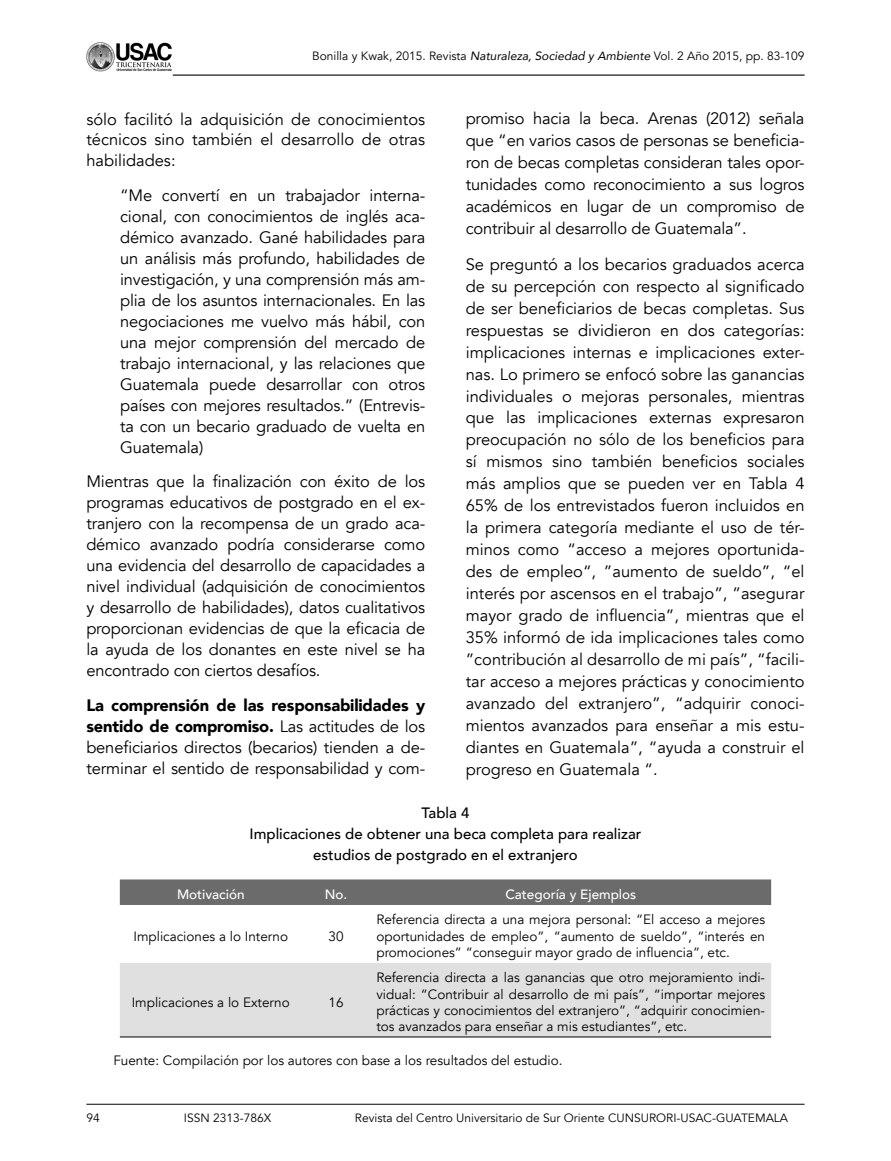
<style>
.page{position:relative;width:891px;height:1161px;background:#fff}
.page>*{position:absolute;margin:0;border:0;box-sizing:border-box;transform-origin:0 0}
.t1{font:16.5px/21.9px "Avenir";letter-spacing:-.01em;color:#000;text-align:justify}
.t2{font:500 15px/21px "Avenir";color:#000;text-align:center}
.t3{font:13.5px/16.2px "Avenir";color:#000;text-align:justify}
.t4{font:500 13.5px "Avenir";color:#fff}
.t5{font:12px "Avenir";color:#000}
.s1{font-style:italic}
.s2{font-weight:900}
</style>
<div class="page">
<hr style="left:86px;top:1104px;width:719px;height:1px;background:#000">
<img style="left:86px;top:42px;width:86px;height:30px">
<hr style="left:173px;top:75px;width:632px;height:1px;background:#000">
<div style="left:120px;top:879px;width:651px;height:26px;background:#6b6b6b"></div>
<div style="left:120px;top:963px;width:651px;height:74px;background:#e0e0e0"></div>
<hr style="left:120px;top:1037px;width:651px;height:1px;background:#000">
<p class="t5" style="left:312px;top:48px;width:494px">Bonilla y Kwak, 2015. Revista <span class="s1">Naturaleza, Sociedad y Ambiente</span> Vol. 2 Año 2015, pp. 83-109</p>
<p class="t1" style="left:86px;top:109px;width:340px;line-height:21px">sólo facilitó la adquisición de conocimientos técnicos sino también el desarrollo de otras habilidades:</p>
<p class="t1" style="left:120px;top:185px;width:307px;line-height:21px">“Me convertí en un trabajador interna&shy;cional, con conocimientos de inglés aca&shy;démico avanzado. Gané habilidades para un análisis más profundo, habilidades de investigación, y una comprensión más am&shy;plia de los asuntos internacionales. En las negociaciones me vuelvo más hábil, con una mejor comprensión del mercado de trabajo internacional, y las relaciones que Guatemala puede desarrollar con otros países con mejores resultados.” (Entrevis&shy;ta con un becario graduado de vuelta en Guatemala)</p>
<p class="t1" style="left:86px;top:472px;width:340px;line-height:21px">Mientras que la finalización con éxito de los programas educativos de postgrado en el ex&shy;tranjero con la recompensa de un grado aca&shy;démico avanzado podría considerarse como una evidencia del desarrollo de capacidades a nivel individual (adquisición de conocimientos y desarrollo de habilidades), datos cualitativos proporcionan evidencias de que la eficacia de la ayuda de los donantes en este nivel se ha encontrado con ciertos desafíos.</p>
<p class="t1" style="left:86px;top:695px;width:340px;line-height:21px"><span class="s2">La comprensión de las responsabilidades y sentido de compromiso.</span> Las actitudes de los beneficiarios directos (becarios) tienden a de&shy;terminar el sentido de responsabilidad y com-</p>
<p class="t1" style="left:466px;top:108px;width:340px">promiso hacia la beca. Arenas (2012) señala que “en varios casos de personas se beneficia&shy;ron de becas completas consideran tales opor&shy;tunidades como reconocimiento a sus logros académicos en lugar de un compromiso de contribuir al desarrollo de Guatemala”.</p>
<p class="t1" style="left:466px;top:254px;width:340px">Se preguntó a los becarios graduados acerca de su percepción con respecto al significado de ser beneficiarios de becas completas. Sus respuestas se dividieron en dos categorías: implicaciones internas e implicaciones exter&shy;nas. Lo primero se enfocó sobre las ganancias individuales o mejoras personales, mientras que las implicaciones externas expresaron preocupación no sólo de los beneficios para sí mismos sino también beneficios sociales más amplios que se pueden ver en Tabla 4<br>65% de los entrevistados fueron incluidos en la primera categoría mediante el uso de tér&shy;minos como “acceso a mejores oportunida&shy;des de empleo“, ”aumento de sueldo”, “el interés por ascensos en el trabajo”, ”asegurar mayor grado de influencia”, mientras que el 35% informó de ida implicaciones tales como ”contribución al desarrollo de mi país”, “facili&shy;tar acceso a mejores prácticas y conocimiento avanzado del extranjero”, “adquirir conoci&shy;mientos avanzados para enseñar a mis estu&shy;diantes en Guatemala”, “ayuda a construir el progreso en Guatemala “.</p>
<p class="t2" style="left:250px;top:803px;width:393px">Tabla 4<br>Implicaciones de obtener una beca completa para realizar estudios de postgrado en el extranjero</p>
<p class="t4" style="left:177px;top:885px;width:69px">Motivación</p>
<p class="t4" style="left:325px;top:885px;width:24px">No.</p>
<p class="t4" style="left:505px;top:885px;width:132px">Categoría y Ejemplos</p>
<p class="t3" style="left:133px;top:928px;width:156px">Implicaciones a lo Interno</p>
<p class="t3" style="left:329px;top:928px;width:17px">30</p>
<p class="t3" style="left:376px;top:912px;width:390px">Referencia directa a una mejora personal: “El acceso a mejores oportunidades de empleo”, “aumento de sueldo”, “interés en promociones” “conseguir mayor grado de influencia”, etc.</p>
<p class="t3" style="left:376px;top:970px;width:390px">Referencia directa a las ganancias que otro mejoramiento indi&shy;vidual: “Contribuir al desarrollo de mi país”, “importar mejores prácticas y conocimientos del extranjero”, “adquirir conocimien&shy;tos avanzados para enseñar a mis estudiantes”, etc.</p>
<p class="t3" style="left:113px;top:1053px;width:451px">Fuente: Compilación por los autores con base a los resultados del estudio.</p>
<p class="t3" style="left:132px;top:994px;width:160px">Implicaciones a lo Externo</p>
<p class="t3" style="left:329px;top:994px;width:17px">16</p>
<p class="t5" style="left:86px;top:1110px;width:15px">94</p>
<p class="t5" style="left:184px;top:1110px;width:89px">ISSN 2313-786X</p>
<p class="t5" style="left:355px;top:1110px;width:435px">Revista del Centro Universitario de Sur Oriente CUNSURORI-USAC-GUATEMALA</p>
</div>
